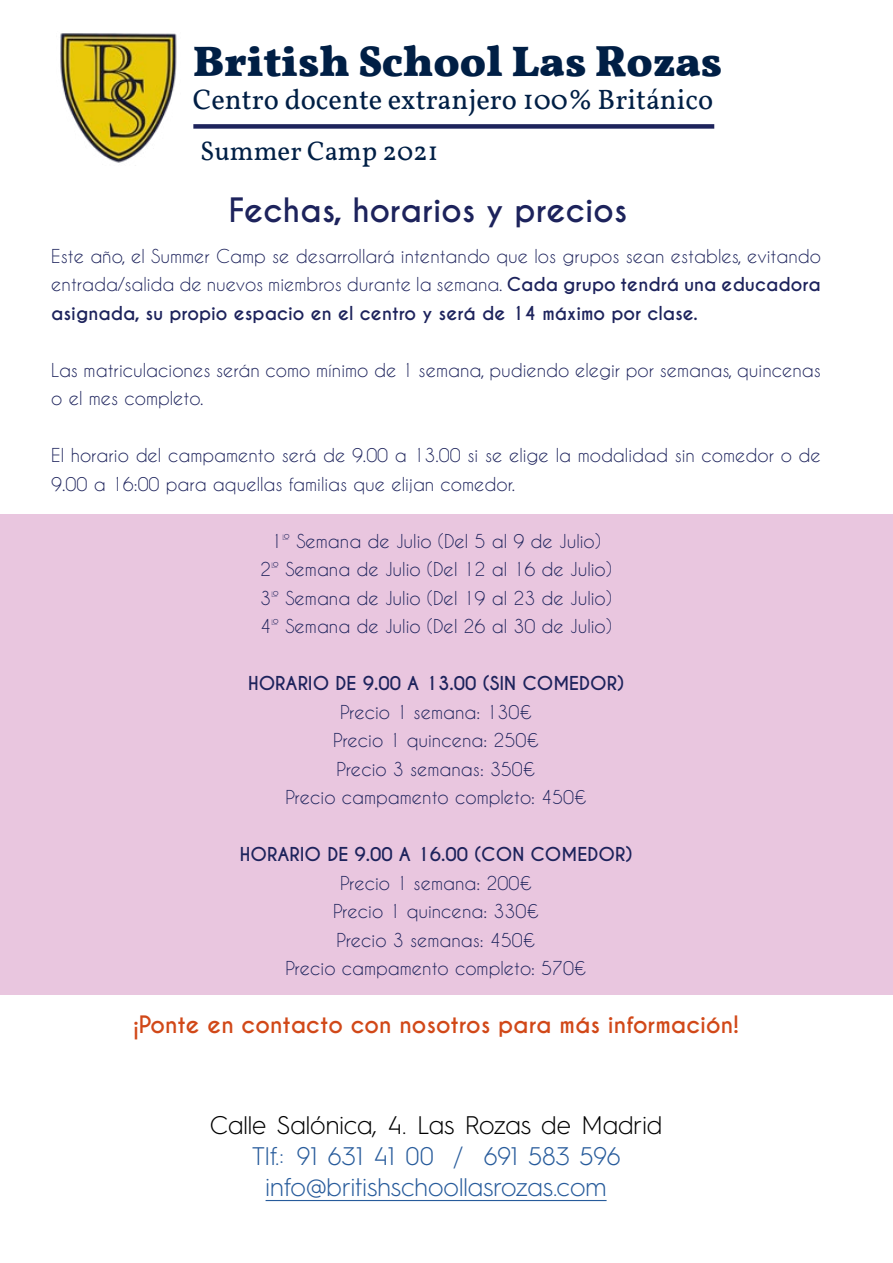
<style>
.page{position:relative;width:893px;height:1263px;background:#fff}
.page>*{position:absolute;margin:0;border:0;box-sizing:border-box;transform-origin:0 0}
.t1{font:700 43.5px "Vollkorn";color:#001f45}
.t2{font:700 31.5px "Caviar Dreams";color:#1d235c}
.t3{font:28.5px "Vollkorn";color:#001f45}
.t4{font:27px "Vollkorn";color:#001f45}
.t5{font:300 25.5px/30.6px "Hurme Geometric Sans 3";color:#275b9b;text-align:center}
.t6{font:300 25.5px "Hurme Geometric Sans 3";color:#000}
.t7{font:700 22.5px "Caviar Dreams";color:#d14818}
.t8{font:18px/28.5px "Caviar Dreams";color:#1d235c;text-align:center}
.t9{font:700 18px "Caviar Dreams";color:#1d235c}
.s1{font-weight:700}
</style>
<div class="page">
<hr style="left:266px;top:1200px;width:341px;height:1px;background:#275b9b">
<img style="left:60px;top:33px;width:117px;height:130px">
<div style="left:193px;top:124px;width:521px;height:5px;background:#1d235c"></div>
<div style="left:0;top:514px;width:893px;height:481px;background:#e9c6df"></div>
<h1 class="t1" style="left:193px;top:35px;width:531px">British School Las Rozas</h1>
<h3 class="t3" style="left:193px;top:82px;width:522px">Centro docente extranjero 100% Británico</h3>
<h3 class="t4" style="left:200px;top:134px;width:239px">Summer Camp 2021</h3>
<h2 class="t2" style="left:229px;top:191px;width:400px">Fechas, horarios y precios</h2>
<p class="t8" style="left:51px;top:242px;width:771px;text-align:justify">Este año, el Summer Camp se desarrollará intentando que los grupos sean estables, evitando entrada/salida de nuevos miembros durante la semana. <span class="s1">Cada grupo tendrá una educadora asignada, su propio espacio en el centro y será de 14 máximo por clase.</span></p>
<p class="t8" style="left:51px;top:355px;width:771px;text-align:left">Las matriculaciones serán como mínimo de 1 semana, pudiendo elegir por semanas, quincenas o el mes completo.</p>
<p class="t8" style="left:51px;top:441px;width:771px;text-align:left">El horario del campamento será de 9.00 a 13.00 si se elige la modalidad sin comedor o de<br>9.00 a 16:00 para aquellas familias que elijan comedor.</p>
<p class="t8" style="left:260px;top:526px;width:353px">1º Semana de Julio (Del 5 al 9 de Julio)<br>2º Semana de Julio (Del 12 al 16 de Julio)<br>3º Semana de Julio (Del 19 al 23 de Julio)<br>4º Semana de Julio (Del 26 al 30 de Julio)</p>
<p class="t9" style="left:248px;top:673px;width:378px">HORARIO DE 9.00 A 13.00 (SIN COMEDOR)</p>
<p class="t8" style="left:285px;top:697px;width:303px">Precio 1 semana: 130€<br>Precio 1 quincena: 250€<br>Precio 3 semanas: 350€<br>Precio campamento completo: 450€</p>
<p class="t9" style="left:240px;top:844px;width:394px">HORARIO DE 9.00 A 16.00 (CON COMEDOR)</p>
<p class="t8" style="left:285px;top:868px;width:303px">Precio 1 semana: 200€<br>Precio 1 quincena: 330€<br>Precio 3 semanas: 450€<br>Precio campamento completo: 570€</p>
<p class="t7" style="left:133px;top:1010px;width:608px">¡Ponte en contacto con nosotros para más información!</p>
<h3 class="t6" style="left:210px;top:1108px;width:454px">Calle Salónica, 4. Las Rozas de Madrid</h3>
<h3 class="t5" style="left:252px;top:1139px;width:370px">Tlf.: 91 631 41 00 / 691 583 596 info@britishschoollasrozas.com</h3>
</div>
